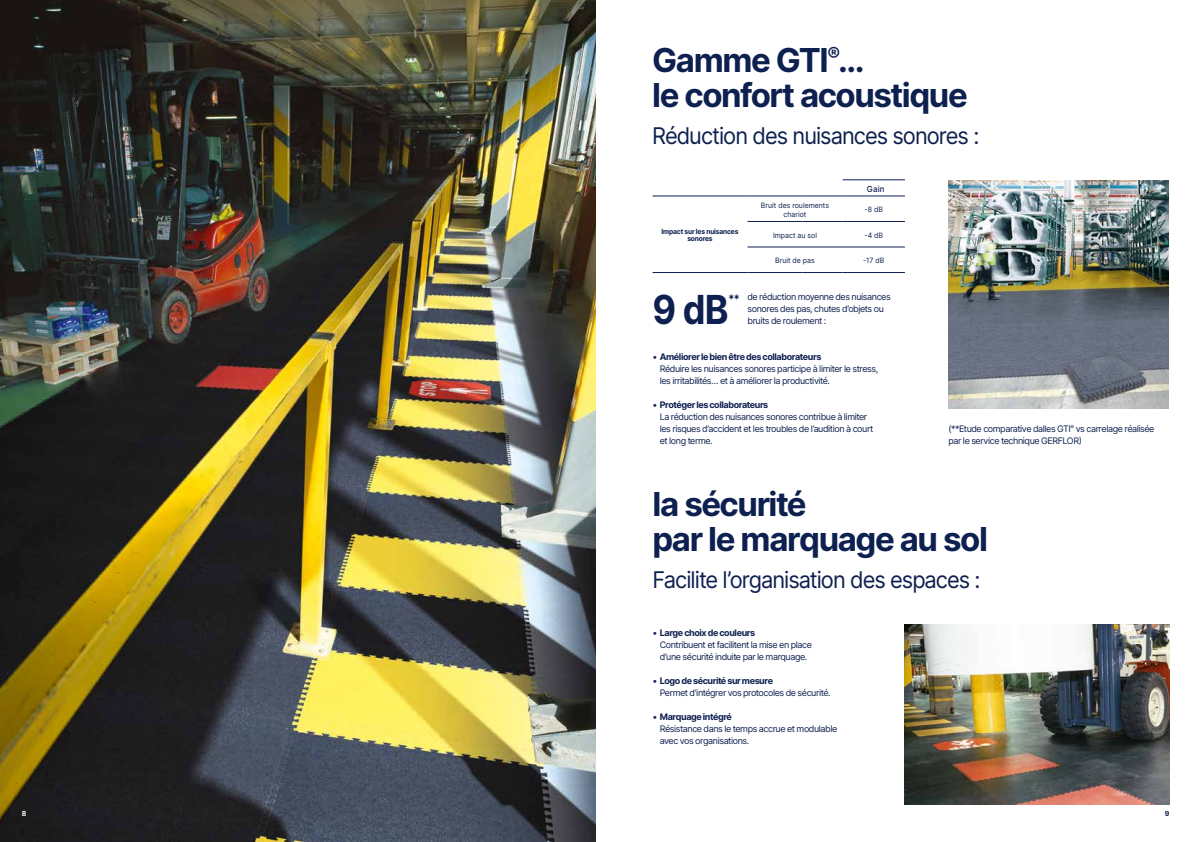
<style>
.page{position:relative;width:1191px;height:842px;background:#fff}
.page>*{position:absolute;margin:0;border:0;box-sizing:border-box;transform-origin:0 0}
.t1{font:700 40px "Inter";color:#0e2050;scale:.9 1}
.t2{font:700 33px/35px "Inter";letter-spacing:-.045em;color:#0e2050}
.t3{font:23px "Inter";letter-spacing:-.045em;color:#0e2050;scale:.95 1}
.t4{font:9px/12px "Inter";letter-spacing:-.05em;color:#0e2050}
.t5{font:500 8.4px "Inter";color:#0e2050;scale:.95 1}
.t6{font:7.3px/8.8px "Inter";color:#0e2050;text-align:center;scale:.95 1}
.t7{font:700 7px/7px "Inter";letter-spacing:-.025em;color:#0e2050;text-align:center;scale:.95 1}
.t8{font:700 7px "Inter";color:#fff}
.t9{font:700 7px "Inter";letter-spacing:-.025em;color:#0e2050}
.s1{font-weight:700;font-size:11.7px}
.s2{font-weight:700}
</style>
<div class="page">
<hr style="left:652px;top:195px;width:95px;height:1px;background:#0e2050">
<hr style="left:747px;top:195px;width:55px;height:1px;background:#0e2050">
<hr style="left:652px;top:272px;width:95px;height:1px;background:#0e2050">
<hr style="left:747px;top:221px;width:55px;height:1px;background:#0e2050">
<hr style="left:802px;top:221px;width:40px;height:1px;background:#0e2050">
<hr style="left:747px;top:247px;width:55px;height:1px;background:#0e2050">
<hr style="left:802px;top:247px;width:40px;height:1px;background:#0e2050">
<hr style="left:747px;top:272px;width:55px;height:1px;background:#0e2050">
<hr style="left:802px;top:272px;width:40px;height:1px;background:#0e2050">
<hr style="left:842px;top:221px;width:63px;height:1px;background:#0e2050">
<hr style="left:842px;top:247px;width:63px;height:1px;background:#0e2050">
<hr style="left:842px;top:272px;width:63px;height:1px;background:#0e2050">
<hr style="left:842px;top:179px;width:63px;height:1px;background:#0e2050">
<hr style="left:802px;top:195px;width:40px;height:1px;background:#0e2050">
<hr style="left:842px;top:195px;width:63px;height:1px;background:#0e2050">
<img style="left:948px;top:180px;width:220px;height:228px">
<img style="left:904px;top:624px;width:265px;height:180px">
<img style="left:0;top:0;width:595px;height:842px">
<h2 class="t2" style="left:652px;top:41px;width:317px">Gamme GTI<sup>®</sup>...<br>le confort acoustique</h2>
<h3 class="t3" style="left:652px;top:119px;width:346px">Réduction des nuisances sonores :</h3>
<p class="t7" style="left:661px;top:228px;width:82px">Impact sur les nuisances sonores</p>
<p class="t5" style="left:867px;top:183px;width:20px">Gain</p>
<p class="t6" style="left:761px;top:201px;width:73px">Bruit des roulements chariot</p>
<p class="t6" style="left:864px;top:205px;width:21px">-8 dB</p>
<p class="t6" style="left:773px;top:231px;width:48px">Impact au sol</p>
<p class="t6" style="left:864px;top:231px;width:21px">-4 dB</p>
<p class="t6" style="left:775px;top:256px;width:43px">Bruit de pas</p>
<p class="t6" style="left:863px;top:256px;width:24px">-17 dB</p>
<h1 class="t1" style="left:652px;top:280px;width:86px">9 dB</h1>
<p class="t4" style="left:747px;top:291px;width:145px;text-indent:-19px"><span class="s1">**</span> de réduction moyenne des nuisances sonores des pas, chutes d’objets ou bruits de roulement :</p>
<p class="t4" style="left:660px;top:351px;width:220px;text-indent:-7px">• <span class="s2">Améliorer le bien être des collaborateurs<br></span>Réduire les nuisances sonores participe à limiter le stress, les irritabilités… et à améliorer la productivité.</p>
<p class="t4" style="left:660px;top:399px;width:215px;text-indent:-7px">• <span class="s2">Protéger les collaborateurs<br></span>La réduction des nuisances sonores contribue à limiter les risques d’accident et les troubles de l’audition à court et long terme.</p>
<p class="t4" style="left:948px;top:423px;width:208px">(**Etude comparative dalles GTI<sup>®</sup> vs carrelage réalisée par le service technique GERFLOR)</p>
<h2 class="t2" style="left:652px;top:485px;width:337px">la sécurité<br>par le marquage au sol</h2>
<h3 class="t3" style="left:652px;top:563px;width:347px">Facilite l’organisation des espaces :</h3>
<p class="t4" style="left:660px;top:627px;width:154px;text-indent:-7px">• <span class="s2">Large choix de couleurs<br></span>Contribuent et facilitent la mise en place d’une sécurité induite par le marquage.</p>
<p class="t4" style="left:660px;top:675px;width:172px;text-indent:-7px">• <span class="s2">Logo de sécurité sur mesure<br></span>Permet d’intégrer vos protocoles de sécurité.</p>
<p class="t4" style="left:660px;top:711px;width:179px;text-indent:-7px">• <span class="s2">Marquage intégré<br></span>Résistance dans le temps accrue et modulable avec vos organisations.</p>
<p class="t8" style="left:22px;top:808px;width:6px">8</p>
<p class="t9" style="left:1164px;top:808px;width:6px">9</p>
</div>
